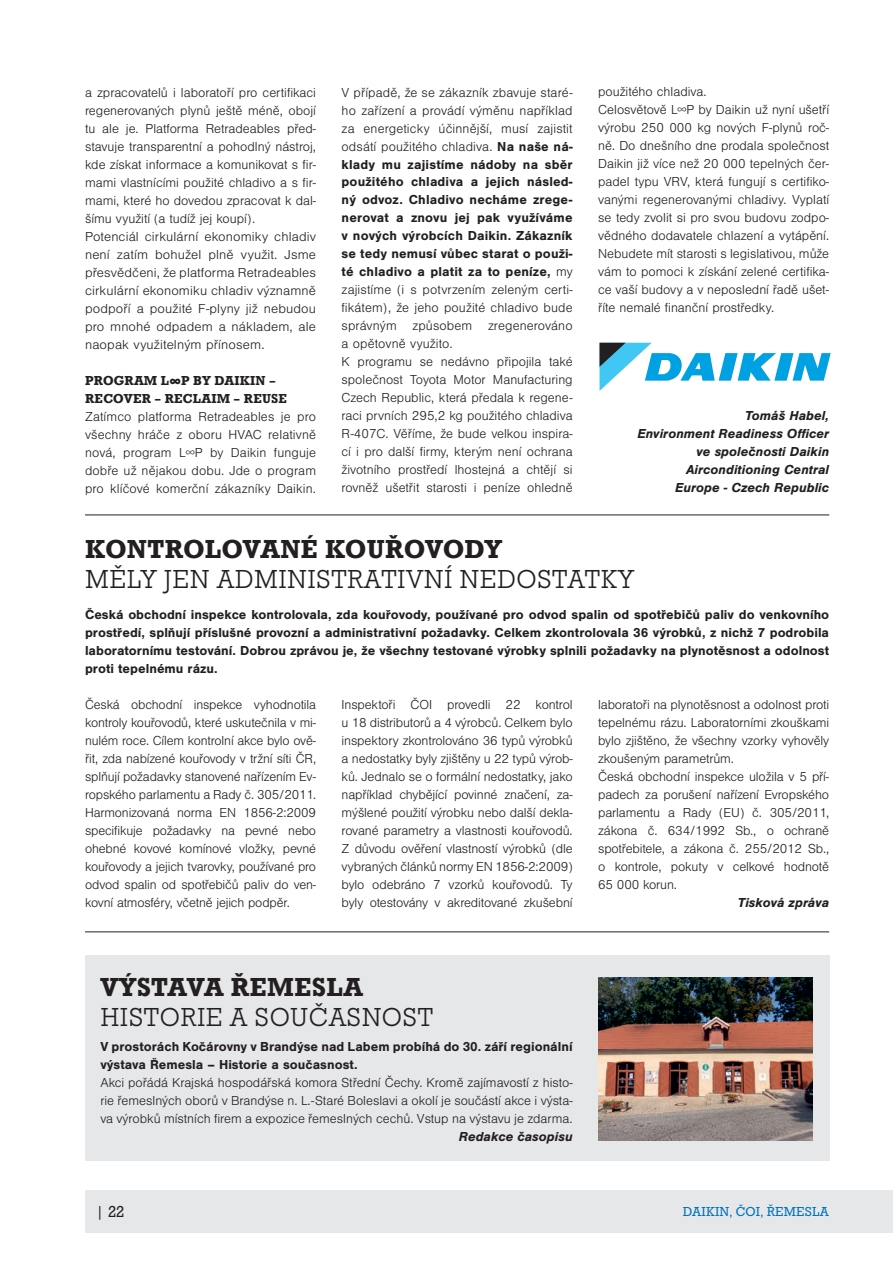
<style>
.page{position:relative;width:893px;height:1263px;background:#fff}
.page>*{position:absolute;margin:0;border:0;box-sizing:border-box;transform-origin:0 0}
.t1{font:300 27px "Roctus TOT";letter-spacing:.015em;color:#231f20}
.t2{font:500 27px "Roctus TOT";letter-spacing:.015em;color:#231f20}
.t3{font:16.5px "Roctus TOT";color:#231f20}
.t4{font:300 13.5px/18px "Nimbus San";color:#231f20}
.t5{font:700 13.5px/18px "Nimbus San";color:#231f20;text-align:justify}
.t6{font:italic 700 13.5px/18px "Nimbus San";color:#231f20;text-align:right}
.t7{font:500 13.5px/18px "Roctus TOT";letter-spacing:.015em;color:#231f20}
.t8{font:13.5px "Roctus TOT";letter-spacing:.015em;color:#0072bc}
.s1{font-family:"Avenir Next";font-weight:800}
.s2{font-weight:700}
</style>
<div class="page">
<div style="left:85px;top:1191px;width:808px;height:42px;background:#e6e7e9"></div>
<div style="left:85px;top:955px;width:744px;height:206px;background:#e6e7e9"></div>
<svg style="left:599px;top:343px;width:232px;height:48px"></svg>
<hr style="left:85px;top:514px;width:744px;height:1px;background:#231f20">
<img style="left:598px;top:977px;width:214px;height:164px">
<hr style="left:85px;top:931px;width:744px;height:1px;background:#231f20">
<p class="t4" style="left:85px;top:83px;width:233px">a zpracovatelů i laboratoří pro certifikaci regenerovaných plynů ještě méně, obojí tu ale je. Platforma Retradeables před&shy;stavuje transparentní a pohodlný nástroj, kde získat informace a komunikovat s fir&shy;mami vlastnícími použité chladivo a s fir&shy;mami, které ho dovedou zpracovat k dal&shy;šímu využití (a tudíž jej koupí).<br>Potenciál cirkulární ekonomiky chladiv není zatím bohužel plně využit. Jsme přesvědčeni, že platforma Retradeables cirkulární ekonomiku chladiv významně podpoří a použité F-plyny již nebudou pro mnohé odpadem a nákladem, ale naopak využitelným přínosem.</p>
<p class="t7" style="left:85px;top:371px;width:203px">PROGRAM L<span class="s1">∞</span>P BY DAIKIN –<br>RECOVER – RECLAIM – REUSE</p>
<p class="t4" style="left:85px;top:407px;width:233px;text-align:justify">Zatímco platforma Retradeables je pro všechny hráče z oboru HVAC relativně nová, program L∞P by Daikin funguje dobře už nějakou dobu. Jde o program pro klíčové komerční zákazníky Daikin.</p>
<p class="t4" style="left:342px;top:83px;width:233px">V případě, že se zákazník zbavuje staré&shy;ho zařízení a provádí výměnu například za energeticky účinnější, musí zajistit odsátí použitého chladiva. <span class="s2">Na naše ná&shy;klady mu zajistíme nádoby na sběr použitého chladiva a jejich násled&shy;ný odvoz. Chladivo necháme zrege&shy;nerovat a znovu jej pak využíváme v nových výrobcích Daikin. Zákazník se tedy nemusí vůbec starat o použi&shy;té chladivo a platit za to peníze,</span> my zajistíme (i s potvrzením zeleným certi&shy;fikátem), že jeho použité chladivo bude správným způsobem zregenerováno a opětovně využito.<br>K programu se nedávno připojila také společnost Toyota Motor Manufacturing Czech Republic, která předala k regene&shy;raci prvních 295,2 kg použitého chladiva R-407C. Věříme, že bude velkou inspira&shy;cí i pro další firmy, kterým není ochrana životního prostředí lhostejná a chtějí si rovněž ušetřit starosti i peníze ohledně</p>
<p class="t4" style="left:598px;top:83px;width:233px">použitého chladiva.<br>Celosvětově L∞P by Daikin už nyní ušetří výrobu 250 000 kg nových F-plynů roč&shy;ně. Do dnešního dne prodala společnost Daikin již více než 20 000 tepelných čer&shy;padel typu VRV, která fungují s certifiko&shy;vanými regenerovanými chladivy. Vyplatí se tedy zvolit si pro svou budovu zodpo&shy;vědného dodavatele chlazení a vytápění.<br>Nebudete mít starosti s legislativou, může vám to pomoci k získání zelené certifika&shy;ce vaší budovy a v neposlední řadě ušet&shy;říte nemalé finanční prostředky.</p>
<p class="t6" style="left:637px;top:407px;width:193px">Tomáš Habel,<br>Environment Readiness Officer ve společnosti Daikin<br>Airconditioning Central<br>Europe - Czech Republic</p>
<h1 class="t2" style="left:85px;top:533px;width:419px">KONTROLOVANÉ KOUŘOVODY</h1>
<h1 class="t1" style="left:85px;top:564px;width:550px">MĚLY JEN ADMINISTRATIVNÍ NEDOSTATKY</h1>
<p class="t5" style="left:85px;top:605px;width:746px">Česká obchodní inspekce kontrolovala, zda kouřovody, používané pro odvod spalin od spotřebičů paliv do venkovního prostředí, splňují příslušné provozní a administrativní požadavky. Celkem zkontrolovala 36 výrobků, z nichž 7 podrobila laboratornímu testování. Dobrou zprávou je, že všechny testované výrobky splnili požadavky na plynotěsnost a odolnost proti tepelnému rázu.</p>
<p class="t4" style="left:85px;top:695px;width:233px;text-align:justify">Česká obchodní inspekce vyhodnotila kontroly kouřovodů, které uskutečnila v mi&shy;nulém roce. Cílem kontrolní akce bylo ově&shy;řit, zda nabízené kouřovody v tržní síti ČR, splňují požadavky stanovené nařízením Ev&shy;ropského parlamentu a Rady č. 305/2011.<br>Harmonizovaná norma EN 1856-2:2009 specifikuje požadavky na pevné nebo ohebné kovové komínové vložky, pevné kouřovody a jejich tvarovky, používané pro odvod spalin od spotřebičů paliv do ven&shy;kovní atmosféry, včetně jejich podpěr.</p>
<p class="t4" style="left:342px;top:695px;width:233px;text-align:justify">Inspektoři ČOI provedli 22 kontrol u 18 distributorů a 4 výrobců. Celkem bylo inspektory zkontrolováno 36 typů výrobků a nedostatky byly zjištěny u 22 typů výrob&shy;ků. Jednalo se o formální nedostatky, jako například chybějící povinné značení, za&shy;mýšlené použití výrobku nebo další dekla&shy;rované parametry a vlastnosti kouřovodů.<br>Z důvodu ověření vlastností výrobků (dle vybraných článků normy EN 1856-2:2009) bylo odebráno 7 vzorků kouřovodů. Ty byly otestovány v akreditované zkušební</p>
<p class="t4" style="left:598px;top:695px;width:233px">laboratoři na plynotěsnost a odolnost proti tepelnému rázu. Laboratorními zkouškami bylo zjištěno, že všechny vzorky vyhověly zkoušeným parametrům.<br>Česká obchodní inspekce uložila v 5 pří&shy;padech za porušení nařízení Evropského parlamentu a Rady (EU) č. 305/2011, zákona č. 634/1992 Sb., o ochraně spotřebitele, a zákona č. 255/2012 Sb., o kontrole, pokuty v celkové hodnotě 65 000 korun.</p>
<p class="t6" style="left:738px;top:893px;width:93px">Tisková zpráva</p>
<h1 class="t2" style="left:101px;top:971px;width:264px">VÝSTAVA ŘEMESLA</h1>
<h1 class="t1" style="left:101px;top:1002px;width:334px">HISTORIE A SOUČASNOST</h1>
<p class="t5" style="left:100px;top:1037px;width:474px">V prostorách Kočárovny v Brandýse nad Labem probíhá do 30. září regionální výstava Řemesla – Historie a současnost.</p>
<p class="t4" style="left:100px;top:1073px;width:474px;text-align:justify">Akci pořádá Krajská hospodářská komora Střední Čechy. Kromě zajímavostí z histo&shy;rie řemeslných oborů v Brandýse n. L.-Staré Boleslavi a okolí je součástí akce i výsta&shy;va výrobků místních firem a expozice řemeslných cechů. Vstup na výstavu je zdarma.</p>
<p class="t6" style="left:459px;top:1127px;width:115px">Redakce časopisu</p>
<p class="t3" style="left:96px;top:1203px;width:30px">| 22</p>
<p class="t8" style="left:683px;top:1204px;width:148px">DAIKIN, ČOI, ŘEMESLA</p>
</div>
